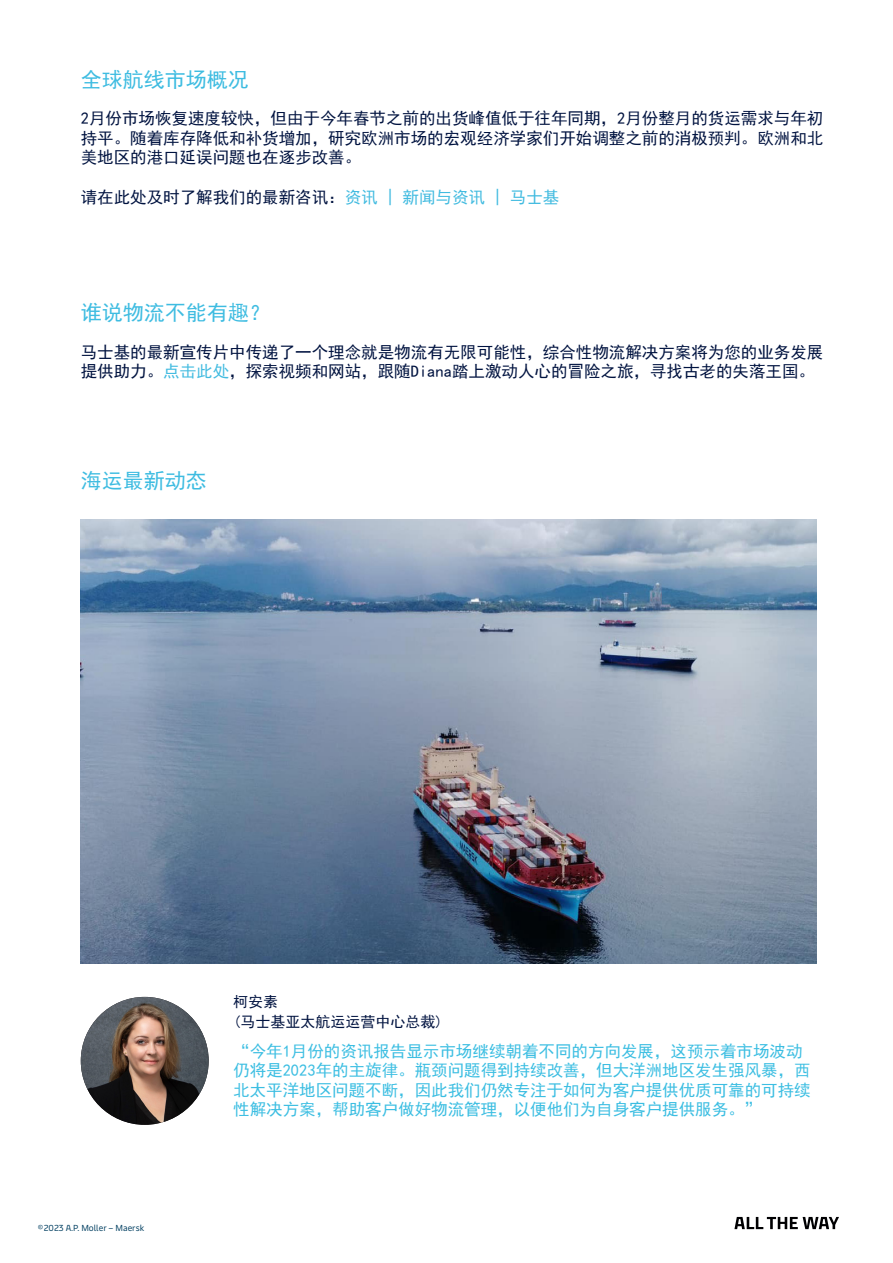
<style>
.page{position:relative;width:893px;height:1263px;background:#fff}
.page>*{position:absolute;margin:0;border:0;box-sizing:border-box;transform-origin:0 0}
.Paragraph_Heading{font:21px "Sim Hei";color:#3ebce1}
.Sub_heading_copy{font:16.5px/19.5px "Sim Hei";color:#001340;text-align:justify}
.Sub_heading_copy-2{font:16.5px/19.5px "Sim Hei";color:#3cbee2}
.Sub_heading_copy-3{font:15px/20.7px "Sim Hei";color:#001340}
.t1{font:8.7px "Maersk Text";color:#034062}
.s1{color:#42bbe0}
</style>
<div class="page">
<svg style="left:734px;top:1217px;width:105px;height:12px"></svg>
<img style="left:81px;top:519px;width:735px;height:444px">
<img style="left:81px;top:997px;width:128px;height:128px;border-radius:64px">
<p class="Paragraph_Heading" style="left:81px;top:69px;width:170px">全球航线市场概况</p>
<p class="Sub_heading_copy" style="left:81px;top:109px;width:744px">2月份市场恢复速度较快，但由于今年春节之前的出货峰值低于往年同期，2月份整月的货运需求与年初持平。随着库存降低和补货增加，研究欧洲市场的宏观经济学家们开始调整之前的消极预判。欧洲和北美地区的港口延误问题也在逐步改善。</p>
<p class="Sub_heading_copy" style="left:81px;top:188px;width:480px">请在此处及时了解我们的最新咨讯：<span class="s1">资讯 | 新闻与资讯 | 马士基</span></p>
<p class="Paragraph_Heading" style="left:81px;top:302px;width:191px">谁说物流不能有趣？</p>
<p class="Sub_heading_copy" style="left:81px;top:342px;width:744px">马士基的最新宣传片中传递了一个理念就是物流有无限可能性，综合性物流解决方案将为您的业务发展提供助力。<span class="s1">点击此处</span>，探索视频和网站，跟随Diana踏上激动人心的冒险之旅，寻找古老的失落王国。</p>
<p class="Paragraph_Heading" style="left:81px;top:470px;width:127px">海运最新动态</p>
<p class="t1" style="left:38px;top:1220px;width:108px">©2023 A.P. Moller – Maersk</p>
<p class="Sub_heading_copy-3" style="left:233px;top:991px;width:211px">柯安素<br>(马士基亚太航运运营中心总裁)</p>
<p class="Sub_heading_copy-2" style="left:233px;top:1041px;width:579px">“今年1月份的资讯报告显示市场继续朝着不同的方向发展，这预示着市场波动仍将是2023年的主旋律。瓶颈问题得到持续改善，但大洋洲地区发生强风暴，西北太平洋地区问题不断，因此我们仍然专注于如何为客户提供优质可靠的可持续性解决方案，帮助客户做好物流管理，以便他们为自身客户提供服务。”</p>
</div>
